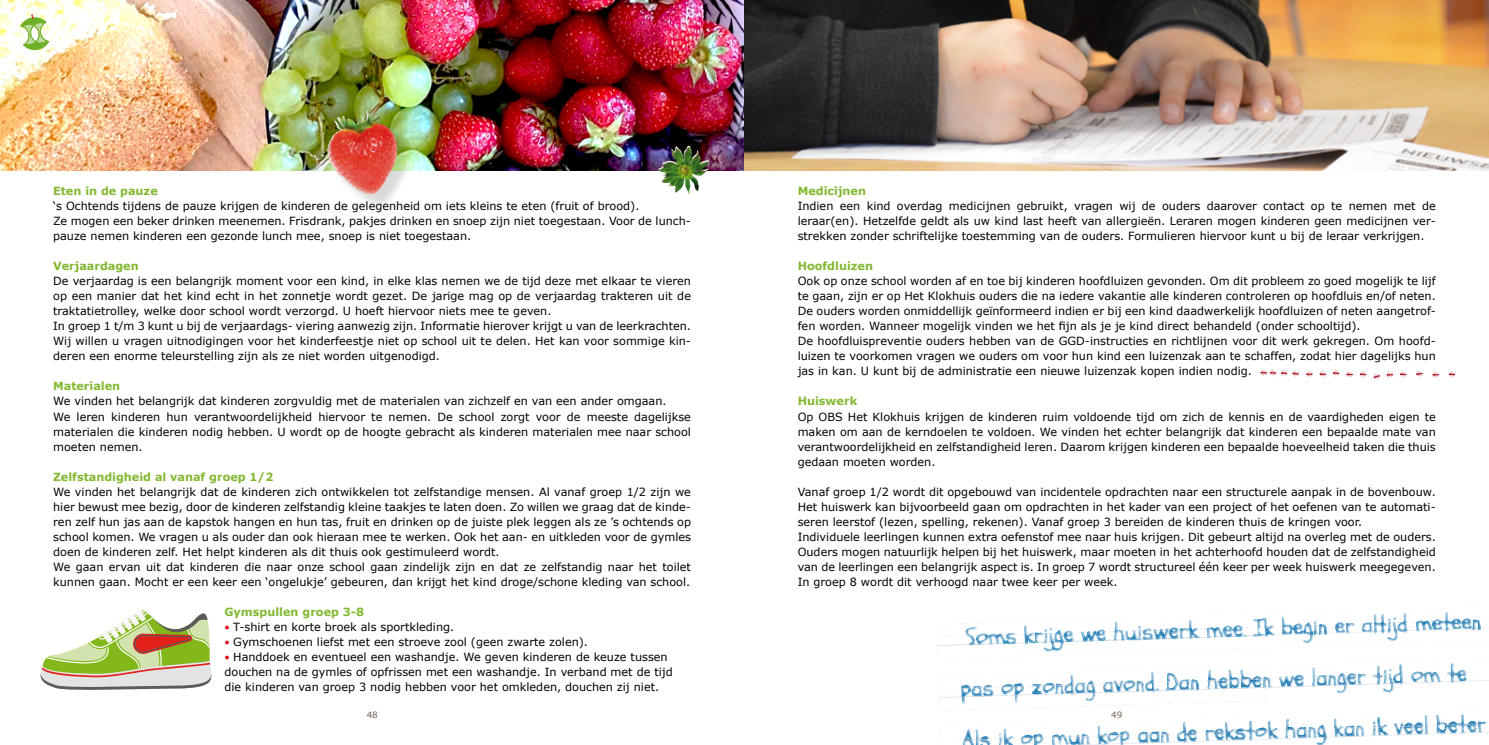
<style>
.page{position:relative;width:1489px;height:745px;background:#fff}
.page>*{position:absolute;margin:0;border:0;box-sizing:border-box;transform-origin:0 0}
.t1{font:23.62px/51.2px "Schoolbell";color:#5e87b2}
.bodytekst{font:11.25px/15px "Verdana";color:#000;text-align:justify}
.bodytekst_bold{font:700 11.25px "Verdana";color:#83b831}
.t2{font:8.75px "Verdana";color:#706254}
.s1{font-weight:700;font-size:7.5px;color:#e2001a}
</style>
<div class="page">
<img style="left:0;top:0;width:1488px;height:170px">
<img style="left:658px;top:146px;width:29px;height:30px">
<svg style="left:40px;top:609px;width:172px;height:81px"></svg>
<svg style="left:20px;top:14px;width:30px;height:36px"></svg>
<div style="left:329px;top:111px;width:83px;height:98px;background:#000;opacity:.15"></div>
<img style="left:355px;top:104px;width:35px;height:21px">
<svg style="left:1400px;top:370px;width:6px;height:8px"></svg>
<svg style="left:1416px;top:370px;width:6px;height:8px"></svg>
<svg style="left:1432px;top:371px;width:7px;height:7px"></svg>
<svg style="left:1448px;top:370px;width:7px;height:8px"></svg>
<svg style="left:1386px;top:371px;width:7px;height:7px"></svg>
<svg style="left:1373px;top:373px;width:6px;height:7px"></svg>
<svg style="left:1359px;top:370px;width:7px;height:8px"></svg>
<svg style="left:1346px;top:370px;width:7px;height:8px"></svg>
<svg style="left:1260px;top:369px;width:39px;height:8px"></svg>
<svg style="left:1333px;top:369px;width:6px;height:8px"></svg>
<svg style="left:1319px;top:370px;width:7px;height:8px"></svg>
<svg style="left:1306px;top:370px;width:6px;height:8px"></svg>
<svg style="left:937px;top:612px;width:551px;height:133px"></svg>
<p class="bodytekst_bold" style="left:797px;top:183px;width:70px">Medicijnen</p>
<p class="bodytekst" style="left:797px;top:199px;width:639px">Indien een kind overdag medicijnen gebruikt, vragen wij de ouders daarover contact op te nemen met de leraar(en). Hetzelfde geldt als uw kind last heeft van allergieën. Leraren mogen kinderen geen medicijnen ver&shy;strekken zonder schriftelijke toestemming van de ouders. Formulieren hiervoor kunt u bij de leraar verkrijgen.</p>
<p class="bodytekst_bold" style="left:797px;top:258px;width:77px">Hoofdluizen</p>
<p class="bodytekst" style="left:797px;top:274px;width:639px">Ook op onze school worden af en toe bij kinderen hoofdluizen gevonden. Om dit probleem zo goed mogelijk te lijf te gaan, zijn er op Het Klokhuis ouders die na iedere vakantie alle kinderen controleren op hoofdluis en/of neten.<br>De ouders worden onmiddellijk geïnformeerd indien er bij een kind daadwerkelijk hoofdluizen of neten aangetrof&shy;fen worden. Wanneer mogelijk vinden we het fijn als je je kind direct behandeld (onder schooltijd).</p>
<p class="bodytekst" style="left:797px;top:334px;width:639px">De hoofdluispreventie ouders hebben van de GGD-instructies en richtlijnen voor dit werk gekregen. Om hoofd&shy;luizen te voorkomen vragen we ouders om voor hun kind een luizenzak aan te schaffen, zodat hier dagelijks hun jas in kan. U kunt bij de administratie een nieuwe luizenzak kopen indien nodig.</p>
<p class="bodytekst_bold" style="left:797px;top:393px;width:61px">Huiswerk</p>
<p class="bodytekst" style="left:797px;top:409px;width:639px">Op OBS Het Klokhuis krijgen de kinderen ruim voldoende tijd om zich de kennis en de vaardigheden eigen te maken om aan de kerndoelen te voldoen. We vinden het echter belangrijk dat kinderen een bepaalde mate van verantwoordelijkheid en zelfstandigheid leren. Daarom krijgen kinderen een bepaalde hoeveelheid taken die thuis gedaan moeten worden.</p>
<p class="bodytekst" style="left:797px;top:484px;width:639px">Vanaf groep 1/2 wordt dit opgebouwd van incidentele opdrachten naar een structurele aanpak in de bovenbouw.</p>
<p class="bodytekst" style="left:797px;top:499px;width:639px">Het huiswerk kan bijvoorbeeld gaan om opdrachten in het kader van een project of het oefenen van te automati&shy;seren leerstof (lezen, spelling, rekenen). Vanaf groep 3 bereiden de kinderen thuis de kringen voor.</p>
<p class="bodytekst" style="left:797px;top:529px;width:639px">Individuele leerlingen kunnen extra oefenstof mee naar huis krijgen. Dit gebeurt altijd na overleg met de ouders.<br>Ouders mogen natuurlijk helpen bij het huiswerk, maar moeten in het achterhoofd houden dat de zelfstandigheid van de leerlingen een belangrijk aspect is. In groep 7 wordt structureel één keer per week huiswerk meegegeven.<br>In groep 8 wordt dit verhoogd naar twee keer per week.</p>
<h1 class="t1" style="left:957px;top:613px;width:526px;text-indent:8px;rotate:-2deg">Soms krijge we huiswerk mee. Ik begin er altijd meteen pas op zondag avond. Dan hebben we langer tijd om te<br>Als ik op mun kop aan de rekstok hang kan ik veel beter</h1>
<p class="bodytekst_bold" style="left:53px;top:183px;width:106px">Eten in de pauze</p>
<p class="bodytekst" style="left:53px;top:199px;width:587px">‘s Ochtends tijdens de pauze krijgen de kinderen de gelegenheid om iets kleins te eten (fruit of brood).</p>
<p class="bodytekst" style="left:53px;top:214px;width:639px">Ze mogen een beker drinken meenemen. Frisdrank, pakjes drinken en snoep zijn niet toegestaan. Voor de lunch&shy;pauze nemen kinderen een gezonde lunch mee, snoep is niet toegestaan.</p>
<p class="bodytekst_bold" style="left:53px;top:258px;width:87px">Verjaardagen</p>
<p class="bodytekst" style="left:53px;top:274px;width:639px">De verjaardag is een belangrijk moment voor een kind, in elke klas nemen we de tijd deze met elkaar te vieren op een manier dat het kind echt in het zonnetje wordt gezet. De jarige mag op de verjaardag trakteren uit de traktatietrolley, welke door school wordt verzorgd. U hoeft hiervoor niets mee te geven.</p>
<p class="bodytekst" style="left:53px;top:319px;width:639px">In groep 1 t/m 3 kunt u bij de verjaardags- viering aanwezig zijn. Informatie hierover krijgt u van de leerkrachten.</p>
<p class="bodytekst" style="left:53px;top:334px;width:639px">Wij willen u vragen uitnodigingen voor het kinderfeestje niet op school uit te delen. Het kan voor sommige kin&shy;deren een enorme teleurstelling zijn als ze niet worden uitgenodigd.</p>
<p class="bodytekst_bold" style="left:53px;top:378px;width:69px">Materialen</p>
<p class="bodytekst" style="left:53px;top:394px;width:615px">We vinden het belangrijk dat kinderen zorgvuldig met de materialen van zichzelf en van een ander omgaan.</p>
<p class="bodytekst" style="left:53px;top:409px;width:639px">We leren kinderen hun verantwoordelijkheid hiervoor te nemen. De school zorgt voor de meeste dagelijkse materialen die kinderen nodig hebben. U wordt op de hoogte gebracht als kinderen materialen mee naar school moeten nemen.</p>
<p class="bodytekst_bold" style="left:53px;top:468px;width:222px">Zelfstandigheid al vanaf groep 1/2</p>
<p class="bodytekst" style="left:53px;top:484px;width:639px">We vinden het belangrijk dat de kinderen zich ontwikkelen tot zelfstandige mensen. Al vanaf groep 1/2 zijn we hier bewust mee bezig, door de kinderen zelfstandig kleine taakjes te laten doen. Zo willen we graag dat de kinde&shy;ren zelf hun jas aan de kapstok hangen en hun tas, fruit en drinken op de juiste plek leggen als ze ’s ochtends op school komen. We vragen u als ouder dan ook hieraan mee te werken. Ook het aan- en uitkleden voor de gymles doen de kinderen zelf. Het helpt kinderen als dit thuis ook gestimuleerd wordt.</p>
<p class="bodytekst" style="left:53px;top:559px;width:639px">We gaan ervan uit dat kinderen die naar onze school gaan zindelijk zijn en dat ze zelfstandig naar het toilet kunnen gaan. Mocht er een keer een ‘ongelukje’ gebeuren, dan krijgt het kind droge/schone kleding van school.</p>
<p class="bodytekst_bold" style="left:224px;top:603px;width:141px">Gymspullen groep 3-8</p>
<p class="bodytekst" style="left:224px;top:619px;width:231px"><span class="s1">•</span> T-shirt en korte broek als sportkleding.</p>
<p class="bodytekst" style="left:224px;top:634px;width:365px"><span class="s1">•</span> Gymschoenen liefst met een stroeve zool (geen zwarte zolen).</p>
<p class="bodytekst" style="left:224px;top:649px;width:450px;text-align:left"><span class="s1">•</span> Handdoek en eventueel een washandje. We geven kinderen de keuze tussen douchen na de gymles of opfrissen met een washandje. In verband met de tijd die kinderen van groep 3 nodig hebben voor het omkleden, douchen zij niet.</p>
<p class="t2" style="left:366px;top:708px;width:13px">48</p>
<p class="t2" style="left:1111px;top:708px;width:13px">49</p>
</div>
